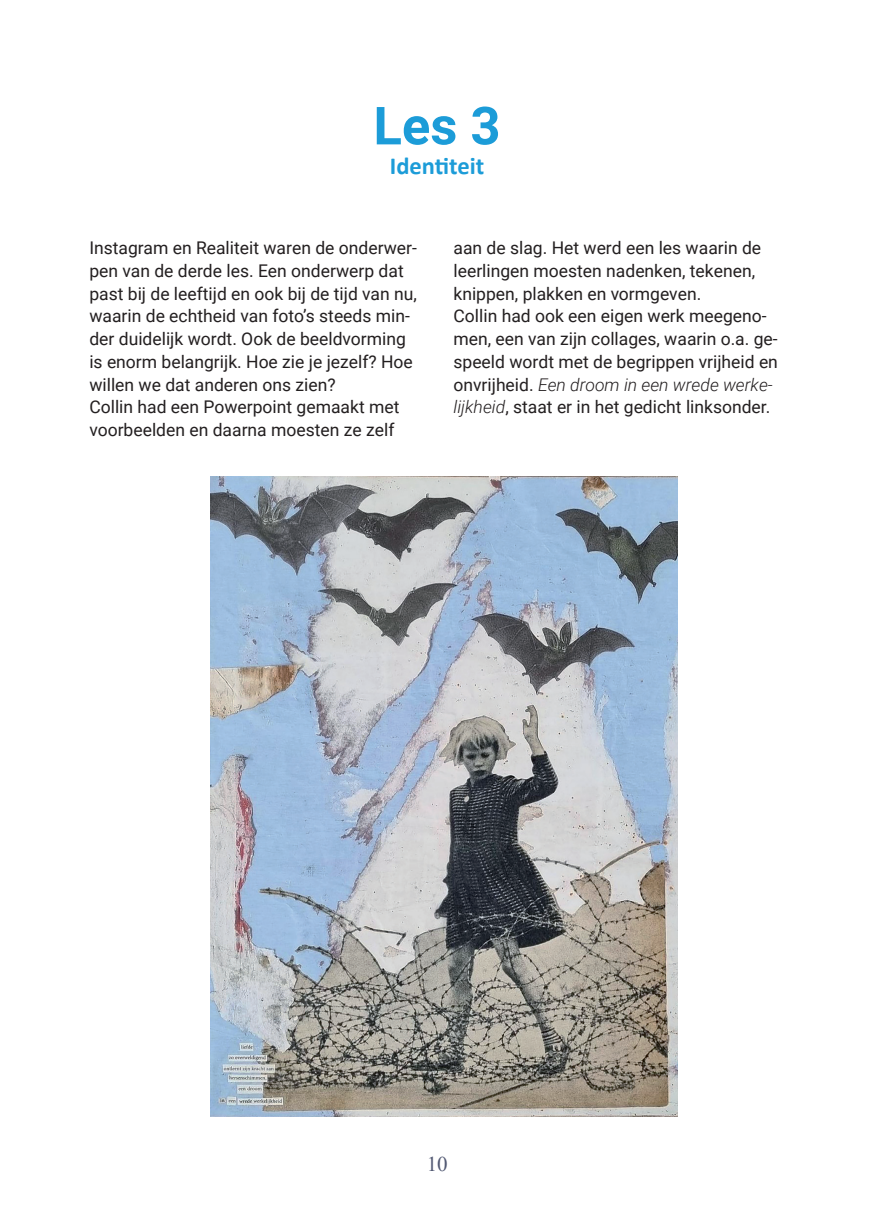
<style>
.page{position:relative;width:874px;height:1221px;background:#fff}
.page>*{position:absolute;margin:0;border:0;box-sizing:border-box;transform-origin:0 0}
.t1{font:700 52.5px "Roboto";color:#1c9cd8}
.t2{font:700 24.5px "Calibri";color:#1c9cd8}
.t3{font:21px "Times New Roman";color:#525973}
.t4{font:17.5px/22.8px "Roboto";color:#231f20}
.s1{font-weight:300;font-style:italic}
</style>
<div class="page">
<img style="left:210px;top:476px;width:467px;height:640px">
<h1 class="t1" style="left:373px;top:89px;width:129px">Les 3</h1>
<h2 class="t2" style="left:389px;top:148px;width:96px">Identiteit</h2>
<p class="t4" style="left:89px;top:236px;width:329px">Instagram en Realiteit waren de onderwer&shy;pen van de derde les. Een onderwerp dat past bij de leeftijd en ook bij de tijd van nu, waarin de echtheid van foto’s steeds min&shy;der duidelijk wordt. Ook de beeldvorming is enorm belangrijk. Hoe zie je jezelf? Hoe willen we dat anderen ons zien?<br>Collin had een Powerpoint gemaakt met voorbeelden en daarna moesten ze zelf</p>
<p class="t4" style="left:453px;top:236px;width:326px">aan de slag. Het werd een les waarin de leerlingen moesten nadenken, tekenen, knippen, plakken en vormgeven.<br>Collin had ook een eigen werk meegeno&shy;men, een van zijn collages, waarin o.a. ge&shy;speeld wordt met de begrippen vrijheid en onvrijheid. <span class="s1">Een droom in een wrede werke&shy;lijkheid</span>, staat er in het gedicht linksonder.</p>
<p class="t3" style="left:426px;top:1149px;width:22px">10</p>
</div>
